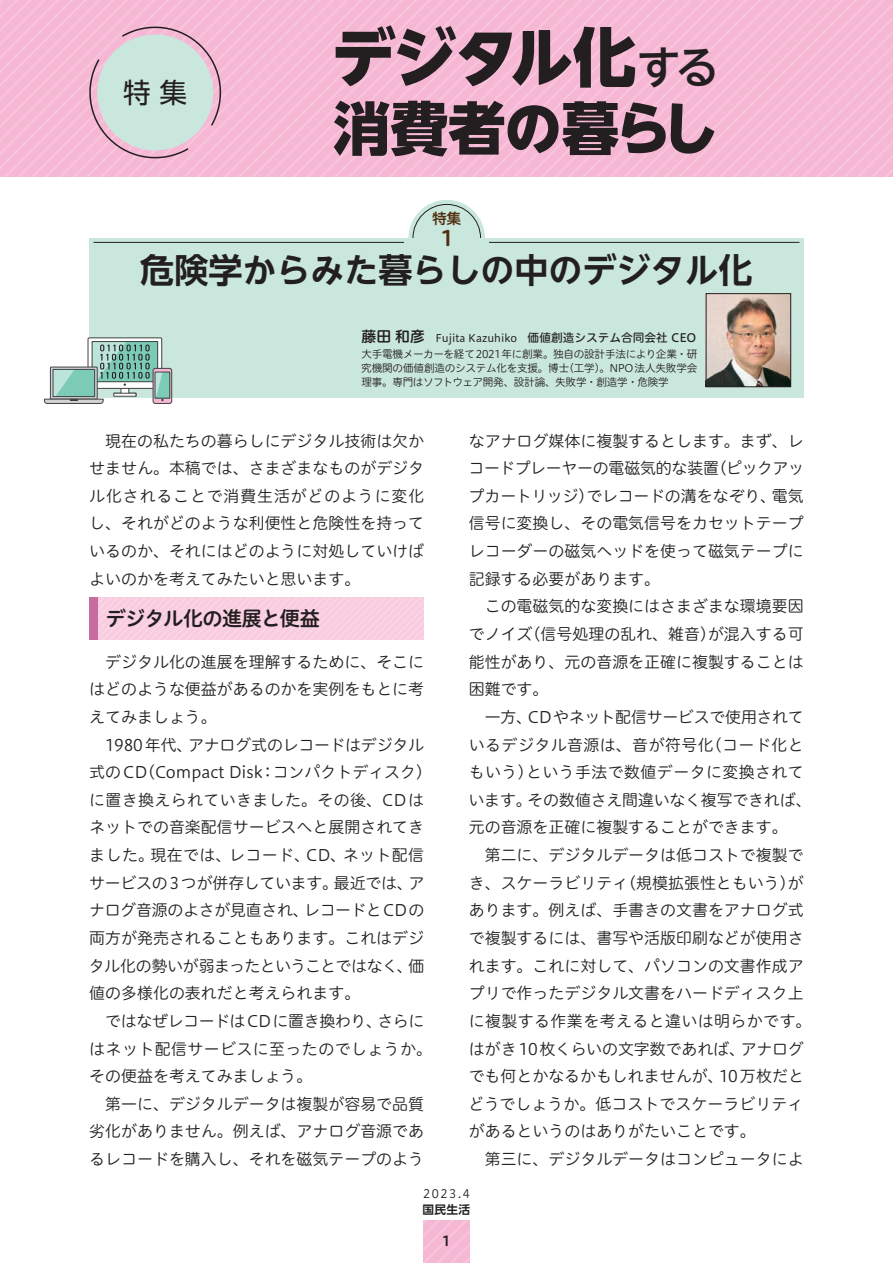
<style>
.page{position:relative;width:893px;height:1263px;background:#fff}
.page>*{position:absolute;margin:0;border:0;box-sizing:border-box;transform-origin:0 0}
.t1{font:800 63.75px "UD Shin Go NT Pro";letter-spacing:-.04em;color:#231f20}
.t2{font:800 57.45px "UD Shin Go NT Pro";letter-spacing:-.01em;color:#231f20}
.t3{font:700 34.05px "UD Shin Go NT Pro De";color:#231f20}
.t4{font:27.6px "UD Shin Go NT Pro";color:#231f20}
.t5{font:21.3px "Hiragino UD Sans R Std W6";color:#512e10}
.t6{font:20.25px "Hiragino UD Sans R Std W6";letter-spacing:-.04em;color:#231f20}
.t7{font:15.9px/27.6px "Hiragino UD Sans R Std W3";color:#231f20;text-align:justify}
.t8{font:14.85px "Hiragino UD Sans R Std W6";color:#512e10}
.t9{font:13.8px "Hiragino UD Sans R Std W6";color:#231f20}
.t10{font:11.7px "Hiragino UD Sans R Std W3";color:#231f20}
.t11{font:700 11.7px "UD Shin Go Pro De";color:#231f20}
.t12{font:10.65px/13.8px "Hiragino UD Sans R Std W3";letter-spacing:-.025em;color:#231f20;text-align:justify}
.t13{font:10.65px "Hiragino UD Sans R Std W4";color:#231f20}
.s1{font-weight:500;font-size:44.7px}
.s2{font-family:"Hiragino UD Sans R Std W6";font-size:14.85px}
.s3{font-family:"Hiragino UD Sans R Std W5";font-size:11.7px}
</style>
<div class="page">
<svg style="left:423px;top:1220px;width:47px;height:43px;background:#f6b9d5"></svg>
<svg style="left:256px;top:0;width:8px;height:176px"></svg>
<svg style="left:264px;top:0;width:14px;height:176px;background:#f6b9d5"></svg>
<svg style="left:278px;top:0;width:14px;height:176px;background:#f6b9d5"></svg>
<svg style="left:292px;top:0;width:14px;height:176px;background:#f6b9d5"></svg>
<svg style="left:306px;top:0;width:14px;height:176px;background:#f6b9d5"></svg>
<svg style="left:320px;top:0;width:13px;height:176px;background:#f6b9d5"></svg>
<svg style="left:333px;top:0;width:14px;height:176px;background:#f6b9d5"></svg>
<svg style="left:347px;top:0;width:14px;height:176px;background:#f6b9d5"></svg>
<svg style="left:361px;top:0;width:14px;height:176px;background:#f6b9d5"></svg>
<svg style="left:375px;top:0;width:13px;height:176px;background:#f6b9d5"></svg>
<svg style="left:388px;top:0;width:14px;height:176px;background:#f6b9d5"></svg>
<svg style="left:402px;top:0;width:14px;height:176px;background:#f6b9d5"></svg>
<svg style="left:416px;top:0;width:14px;height:176px;background:#f6b9d5"></svg>
<svg style="left:430px;top:0;width:13px;height:176px;background:#f6b9d5"></svg>
<svg style="left:443px;top:0;width:14px;height:176px;background:#f6b9d5"></svg>
<svg style="left:457px;top:0;width:14px;height:176px;background:#f6b9d5"></svg>
<svg style="left:471px;top:0;width:14px;height:176px;background:#f6b9d5"></svg>
<svg style="left:485px;top:0;width:13px;height:176px;background:#f6b9d5"></svg>
<svg style="left:498px;top:0;width:14px;height:176px;background:#f6b9d5"></svg>
<svg style="left:512px;top:0;width:14px;height:176px;background:#f6b9d5"></svg>
<svg style="left:526px;top:0;width:14px;height:176px;background:#f6b9d5"></svg>
<svg style="left:540px;top:0;width:13px;height:176px;background:#f6b9d5"></svg>
<svg style="left:553px;top:0;width:14px;height:176px;background:#f6b9d5"></svg>
<svg style="left:567px;top:0;width:14px;height:176px;background:#f6b9d5"></svg>
<svg style="left:581px;top:0;width:14px;height:176px;background:#f6b9d5"></svg>
<svg style="left:595px;top:0;width:13px;height:176px;background:#f6b9d5"></svg>
<svg style="left:608px;top:0;width:14px;height:176px;background:#f6b9d5"></svg>
<svg style="left:622px;top:0;width:14px;height:176px;background:#f6b9d5"></svg>
<svg style="left:636px;top:0;width:14px;height:176px;background:#f6b9d5"></svg>
<svg style="left:650px;top:0;width:243px;height:176px;background:#f6b9d5"></svg>
<svg style="left:98px;top:597px;width:326px;height:43px;background:#f9cfe0"></svg>
<div style="left:89px;top:597px;width:9px;height:43px;background:#c76ca0"></div>
<svg style="left:0;top:0;width:256px;height:176px;background:#e9c2d5"></svg>
<div style="left:408px;top:200px;width:77px;height:76px;background:#cae7dd;border-radius:50%"></div>
<div style="left:89px;top:238px;width:715px;height:160px;background:#cae7dd"></div>
<hr style="left:94px;top:242px;width:310px;height:1px;background:#231f20">
<hr style="left:489px;top:242px;width:310px;height:1px;background:#231f20">
<img style="left:708px;top:295px;width:81px;height:90px">
<div style="left:706px;top:293px;width:85px;height:94px;border:1px solid #231f20"></div>
<div style="left:88px;top:338px;width:74px;height:50px;background:#fff"></div>
<div style="left:88px;top:337px;width:74px;height:52px;border:1px solid #414243"></div>
<div style="left:92px;top:341px;width:66px;height:41px;border:1px solid #414243"></div>
<svg style="left:153px;top:368px;width:19px;height:35px"></svg>
<div style="left:153px;top:368px;width:19px;height:36px;border:1px solid #414243;border-radius:2px"></div>
<div style="left:155px;top:372px;width:15px;height:26px;background:#7ccbb7"></div>
<div style="left:155px;top:372px;width:15px;height:27px;border:1px solid #414243"></div>
<svg style="left:44px;top:342px;width:120px;height:62px"></svg>
<h3 class="t4" style="left:123px;top:70px;width:66px">特 集</h3>
<h1 class="t1" style="left:332px;top:5px;width:389px">デジタル化<span class="s1">する</span></h1>
<h2 class="t2" style="left:333px;top:82px;width:386px">消費者の暮らし</h2>
<p class="t8" style="left:432px;top:207px;width:31px">特集</p>
<h3 class="t5" style="left:441px;top:222px;width:14px">1</h3>
<h3 class="t3" style="left:140px;top:242px;width:614px">危険学からみた暮らしの中のデジタル化</h3>
<p class="t13" style="left:361px;top:330px;width:336px"><span class="s2">藤田 和彦</span>　Fujita Kazuhiko　<span class="s3">価値創造システム合同会社 CEO</span></p>
<p class="t12" style="left:361px;top:347px;width:338px">大手電機メーカーを経て2021年に創業。独自の設計手法により企業・研究機関の価値創造のシステム化を支援。博士（工学）。NPO法人失敗学会理事。専門はソフトウェア開発、設計論、失敗学・創造学・危険学</p>
<p class="t7" style="left:89px;top:426px;width:336px;text-indent:16px">現在の私たちの暮らしにデジタル技術は欠かせません。本稿では、さまざまなものがデジタル化されることで消費生活がどのように変化し、それがどのような利便性と危険性を持っているのか、それにはどのように対処していけばよいのかを考えてみたいと思います。</p>
<p class="t6" style="left:106px;top:603px;width:215px">デジタル化の進展と便益</p>
<p class="t7" style="left:89px;top:647px;width:336px;text-indent:16px">デジタル化の進展を理解するために、そこにはどのような便益があるのかを実例をもとに考えてみましょう。</p>
<p class="t7" style="left:89px;top:730px;width:345px;text-align:left;text-indent:16px">1980年代、アナログ式のレコードはデジタル式のCD（Compact Disk：コンパクトディスク）に置き換えられていきました。その後、CDはネットでの音楽配信サービスへと展開されてきました。現在では、レコード、CD、ネット配信サービスの3つが併存しています。最近では、アナログ音源のよさが見直され、レコードとCDの両方が発売されることもあります。これはデジタル化の勢いが弱まったということではなく、価値の多様化の表れだと考えられます。</p>
<p class="t7" style="left:89px;top:1006px;width:344px;text-align:left;text-indent:16px">ではなぜレコードはCDに置き換わり、さらにはネット配信サービスに至ったのでしょうか。その便益を考えてみましょう。</p>
<p class="t7" style="left:89px;top:1089px;width:336px;text-indent:16px">第一に、デジタルデータは複製が容易で品質劣化がありません。例えば、アナログ音源であるレコードを購入し、それを磁気テープのよう</p>
<p class="t7" style="left:468px;top:426px;width:337px">なアナログ媒体に複製するとします。まず、レコードプレーヤーの電磁気的な装置（ピックアップカートリッジ）でレコードの溝をなぞり、電気信号に変換し、その電気信号をカセットテープレコーダーの磁気ヘッドを使って磁気テープに記録する必要があります。</p>
<p class="t7" style="left:469px;top:592px;width:336px;text-indent:16px">この電磁気的な変換にはさまざまな環境要因でノイズ（信号処理の乱れ、雑音）が混入する可能性があり、元の音源を正確に複製することは困難です。</p>
<p class="t7" style="left:469px;top:702px;width:345px;text-align:left;text-indent:16px">一方、CDやネット配信サービスで使用されているデジタル音源は、音が符号化（コード化ともいう）という手法で数値データに変換されています。その数値さえ間違いなく複写できれば、元の音源を正確に複製することができます。</p>
<p class="t7" style="left:468px;top:840px;width:345px;text-align:left;text-indent:16px">第二に、デジタルデータは低コストで複製でき、スケーラビリティ（規模拡張性ともいう）があります。例えば、手書きの文書をアナログ式で複製するには、書写や活版印刷などが使用されます。これに対して、パソコンの文書作成アプリで作ったデジタル文書をハードディスク上に複製する作業を考えると違いは明らかです。はがき10枚くらいの文字数であれば、アナログでも何とかなるかもしれませんが、10万枚だとどうでしょうか。低コストでスケーラビリティがあるというのはありがたいことです。</p>
<p class="t7" style="left:485px;top:1144px;width:320px">第三に、デジタルデータはコンピュータによ</p>
<p class="t10" style="left:423px;top:1185px;width:48px">2023.4</p>
<p class="t11" style="left:423px;top:1200px;width:49px">国民生活</p>
<p class="t9" style="left:442px;top:1231px;width:10px">1</p>
</div>
